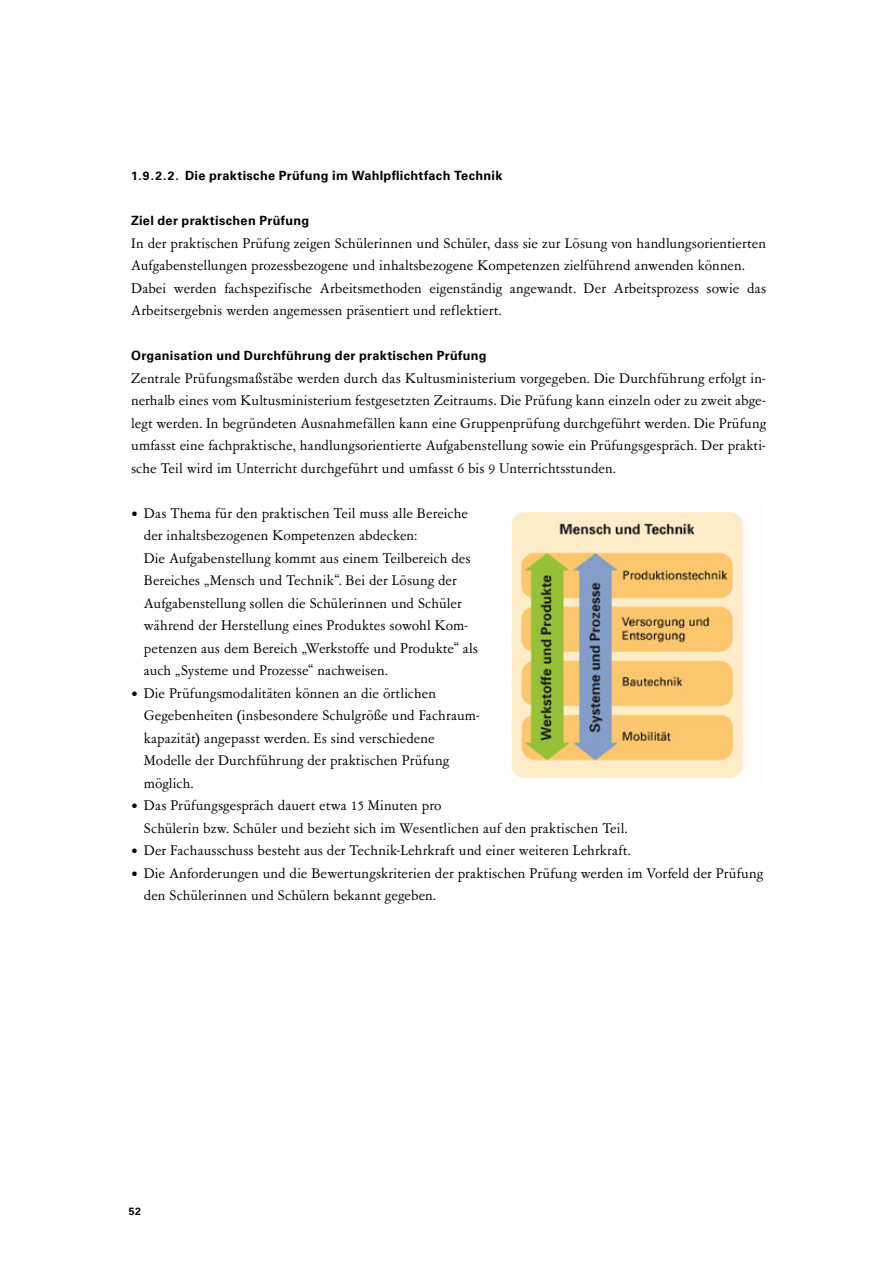
<style>
.page{position:relative;width:893px;height:1263px;background:#fff}
.page>*{position:absolute;margin:0;border:0;box-sizing:border-box;transform-origin:0 0}
.t1{font:15.75px/22.5px "Garamont Amst SBOP Rom";letter-spacing:.005em;color:#000}
.t2{font:700 12.75px "Univers LT Std";letter-spacing:.02em;color:#000}
.t3{font:700 10.5px "Univers LT Std";color:#000}
.s1{font-size:12px}
</style>
<div class="page">
<img style="left:511px;top:511px;width:232px;height:268px">
<p class="t2" style="left:131px;top:168px;width:373px"><span class="s1">1.9.2.2.</span> Die praktische Prüfung im Wahlpflichtfach Technik</p>
<p class="t2" style="left:131px;top:213px;width:180px">Ziel der praktischen Prüfung</p>
<p class="t1" style="left:131px;top:232px;width:637px">In der praktischen Prüfung zeigen Schülerinnen und Schüler, dass sie zur Lösung von handlungsorientierten Aufgabenstellungen prozessbezogene und inhaltsbezogene Kompetenzen zielführend anwenden können.<br>Dabei werden fachspezifische Arbeitsmethoden eigenständig angewandt. Der Arbeitsprozess sowie das Arbeitsergebnis werden angemessen präsentiert und reflektiert.</p>
<p class="t2" style="left:131px;top:348px;width:357px">Organisation und Durchführung der praktischen Prüfung</p>
<p class="t1" style="left:131px;top:367px;width:636px;text-align:justify">Zentrale Prüfungsmaßstäbe werden durch das Kultusministerium vorgegeben. Die Durchführung erfolgt in&shy;nerhalb eines vom Kultusministerium festgesetzten Zeitraums. Die Prüfung kann einzeln oder zu zweit abge&shy;legt werden. In begründeten Ausnahmefällen kann eine Gruppenprüfung durchgeführt werden. Die Prüfung umfasst eine fachpraktische, handlungsorientierte Aufgabenstellung sowie ein Prüfungsgespräch. Der prakti&shy;sche Teil wird im Unterricht durchgeführt und umfasst 6 bis 9 Unterrichtsstunden.</p>
<p class="t1" style="left:144px;top:502px;width:336px;text-indent:-13px">• Das Thema für den praktischen Teil muss alle Bereiche der inhaltsbezogenen Kompetenzen abdecken:<br>Die Aufgabenstellung kommt aus einem Teilbereich des Bereiches „Mensch und Technik“. Bei der Lösung der Aufgabenstellung sollen die Schülerinnen und Schüler während der Herstellung eines Produktes sowohl Kom&shy;petenzen aus dem Bereich „Werkstoffe und Produkte“ als auch „Systeme und Prozesse“ nachweisen.</p>
<p class="t1" style="left:144px;top:682px;width:338px;text-indent:-13px">• Die Prüfungsmodalitäten können an die örtlichen Gegebenheiten (insbesondere Schulgröße und Fachraum&shy;kapazität) angepasst werden. Es sind verschiedene Modelle der Durchführung der praktischen Prüfung möglich.</p>
<p class="t1" style="left:144px;top:795px;width:485px;text-indent:-13px">• Das Prüfungsgespräch dauert etwa 15 Minuten pro<br>Schülerin bzw. Schüler und bezieht sich im Wesentlichen auf den praktischen Teil.</p>
<p class="t1" style="left:131px;top:840px;width:501px">• Der Fachausschuss besteht aus der Technik-Lehrkraft und einer weiteren Lehrkraft.</p>
<p class="t1" style="left:144px;top:862px;width:621px;text-indent:-13px">• Die Anforderungen und die Bewertungskriterien der praktischen Prüfung werden im Vorfeld der Prüfung den Schülerinnen und Schülern bekannt gegeben.</p>
<p class="t3" style="left:129px;top:1205px;width:13px">52</p>
</div>
